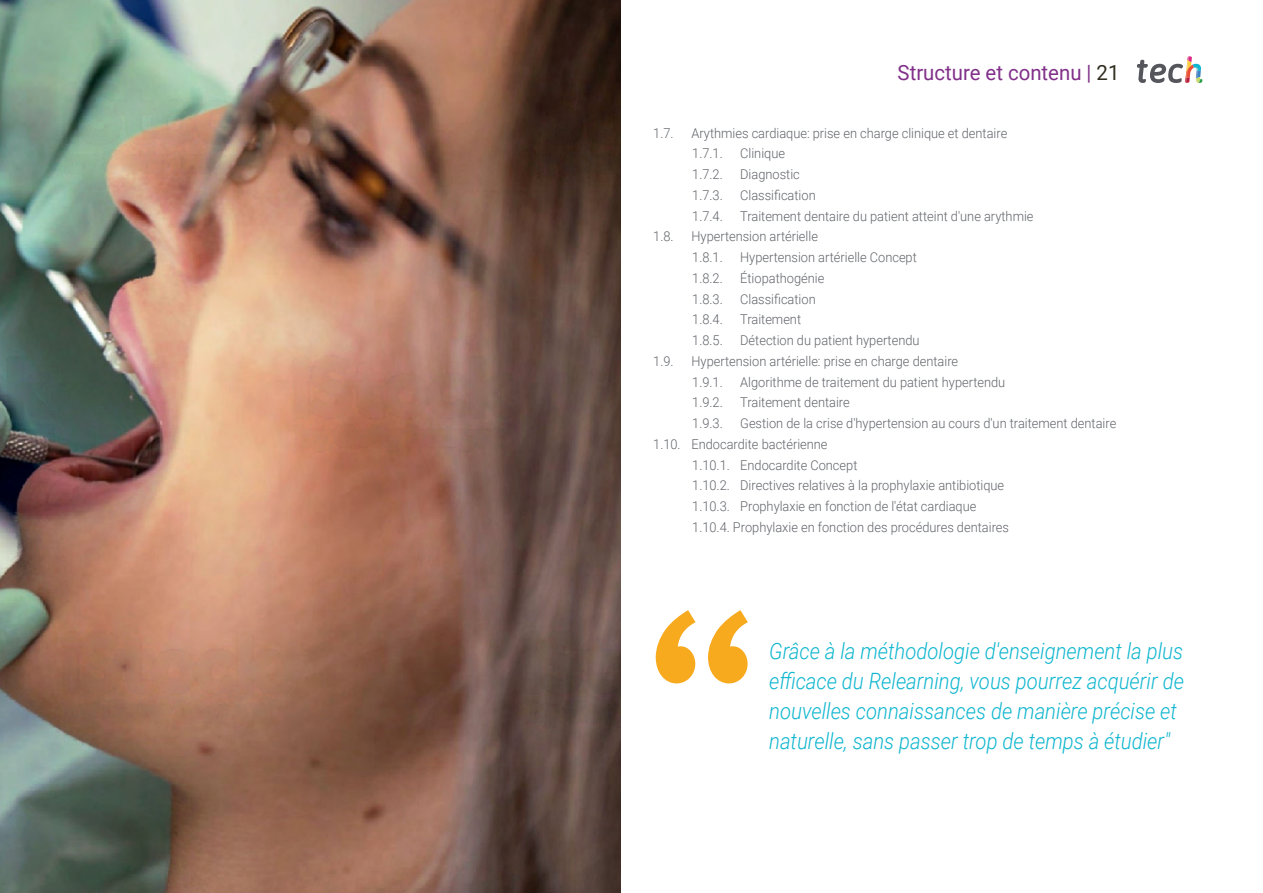
<style>
.page{position:relative;width:1263px;height:893px;background:#fff}
.page>*{position:absolute;margin:0;border:0;box-sizing:border-box;transform-origin:0 0}
.t1{font:italic 300 22.5px/30px "Roboto";color:#0fb6cf;scale:.9 1}
.t2{font:21px "Roboto";color:#813089}
.t3{font:300 13.5px/20.7px "Roboto";color:#61646a;scale:.95 1}
.s1{color:#312e20}
</style>
<div class="page">
<img style="left:0;top:0;width:621px;height:893px">
<svg style="left:656px;top:610px;width:92px;height:73px"></svg>
<svg style="left:1137px;top:56px;width:65px;height:27px"></svg>
<h2 class="t2" style="left:898px;top:57px;width:223px">Structure et contenu | <span class="s1">21</span></h2>
<p class="t3" style="left:653px;top:122px;width:23px">1.7.</p>
<p class="t3" style="left:691px;top:122px;width:334px">Arythmies cardiaque: prise en charge clinique et dentaire<br>1.7.1.</p>
<p class="t3" style="left:740px;top:143px;width:49px">Clinique</p>
<p class="t3" style="left:692px;top:164px;width:34px">1.7.2.</p>
<p class="t3" style="left:740px;top:164px;width:64px">Diagnostic</p>
<p class="t3" style="left:692px;top:184px;width:34px">1.7.3.</p>
<p class="t3" style="left:740px;top:184px;width:81px">Classification</p>
<p class="t3" style="left:692px;top:205px;width:34px">1.7.4.</p>
<p class="t3" style="left:740px;top:205px;width:310px">Traitement dentaire du patient atteint d'une arythmie</p>
<p class="t3" style="left:653px;top:226px;width:23px">1.8.</p>
<p class="t3" style="left:691px;top:226px;width:135px">Hypertension artérielle<br>1.8.1.</p>
<p class="t3" style="left:740px;top:247px;width:187px">Hypertension artérielle Concept</p>
<p class="t3" style="left:692px;top:267px;width:34px">1.8.2.</p>
<p class="t3" style="left:740px;top:267px;width:90px">Étiopathogénie</p>
<p class="t3" style="left:692px;top:288px;width:34px">1.8.3.</p>
<p class="t3" style="left:740px;top:288px;width:81px">Classification</p>
<p class="t3" style="left:692px;top:309px;width:34px">1.8.4.</p>
<p class="t3" style="left:740px;top:309px;width:66px">Traitement</p>
<p class="t3" style="left:692px;top:330px;width:34px">1.8.5.</p>
<p class="t3" style="left:740px;top:330px;width:190px">Détection du patient hypertendu</p>
<p class="t3" style="left:653px;top:350px;width:23px">1.9.</p>
<p class="t3" style="left:691px;top:350px;width:282px">Hypertension artérielle: prise en charge dentaire<br>1.9.1.</p>
<p class="t3" style="left:740px;top:371px;width:281px">Algorithme de traitement du patient hypertendu</p>
<p class="t3" style="left:692px;top:392px;width:34px">1.9.2.</p>
<p class="t3" style="left:740px;top:392px;width:117px">Traitement dentaire</p>
<p class="t3" style="left:692px;top:413px;width:34px">1.9.3.</p>
<p class="t3" style="left:740px;top:413px;width:397px">Gestion de la crise d'hypertension au cours d'un traitement dentaire</p>
<p class="t3" style="left:653px;top:433px;width:185px">1.10. Endocardite bactérienne</p>
<p class="t3" style="left:692px;top:454px;width:175px">1.10.1. Endocardite Concept</p>
<p class="t3" style="left:692px;top:475px;width:330px">1.10.2. Directives relatives à la prophylaxie antibiotique</p>
<p class="t3" style="left:692px;top:496px;width:301px">1.10.3. Prophylaxie en fonction de l'état cardiaque</p>
<p class="t3" style="left:692px;top:516px;width:335px">1.10.4. Prophylaxie en fonction des procédures dentaires</p>
<h1 class="t1" style="left:769px;top:635px;width:462px">Grâce à la méthodologie d'enseignement la plus efficace du Relearning, vous pourrez acquérir de nouvelles connaissances de manière précise et naturelle, sans passer trop de temps à étudier"</h1>
</div>
